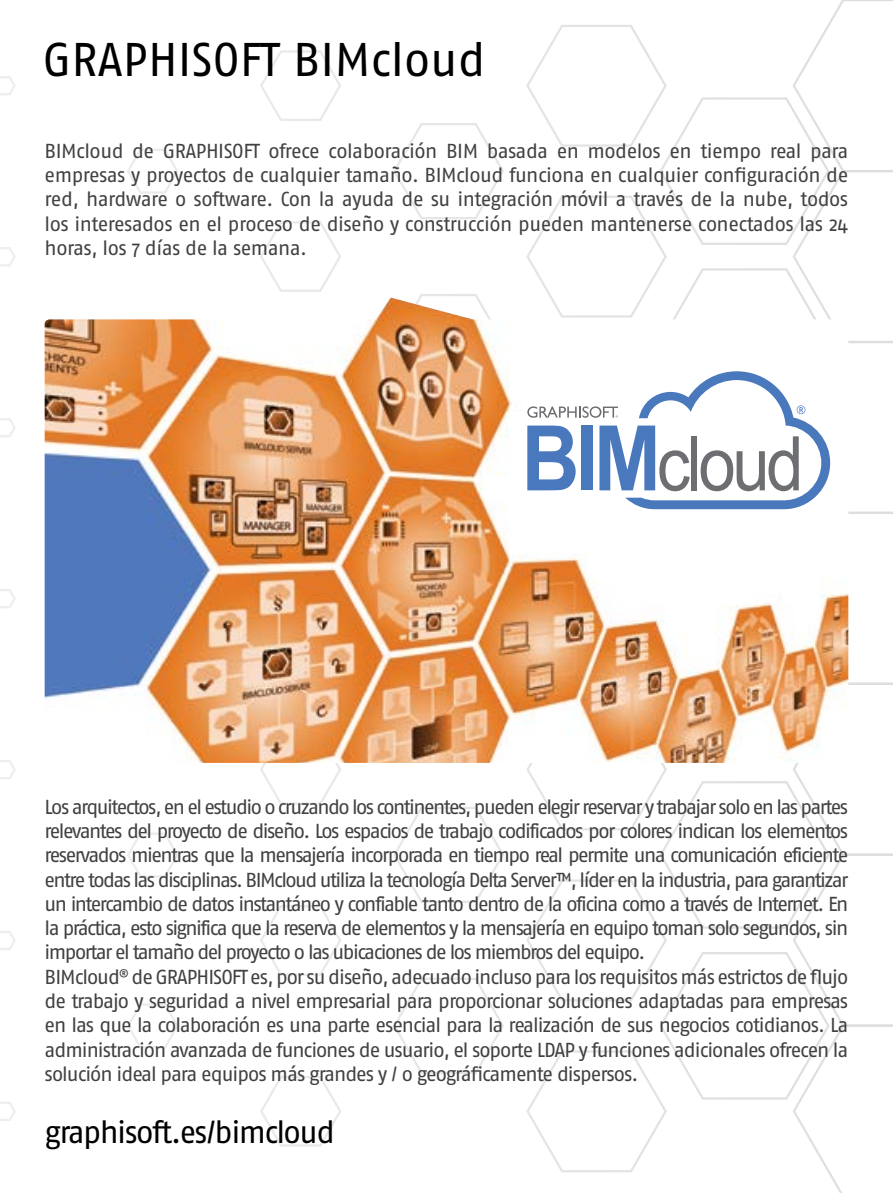
<style>
.page{position:relative;width:893px;height:1193px;background:#fff}
.page>*{position:absolute;margin:0;border:0;box-sizing:border-box;transform-origin:0 0}
.t1{font:47.25px "Fago Normal";color:#000}
.t2{font:31.5px "Fago Normal";letter-spacing:-.05em;color:#000}
.t3{font:20.25px/24.3px "Fago Normal";letter-spacing:-.075em;color:#414042;text-align:justify}
</style>
<div class="page">
<img style="left:45px;top:297px;width:803px;height:466px">
<svg style="left:527px;top:371px;width:303px;height:138px"></svg>
<h1 class="t1" style="left:42px;top:33px;width:445px">GRAPHISOFT BIMcloud</h1>
<p class="t3" style="left:45px;top:138px;width:805px">BIMcloud de GRAPHISOFT ofrece colaboración BIM basada en modelos en tiempo real para empresas y proyectos de cualquier tamaño. BIMcloud funciona en cualquier configuración de red, hardware o software. Con la ayuda de su integración móvil a través de la nube, todos los interesados en el proceso de diseño y construcción pueden mantenerse conectados las 24 horas, los 7 días de la semana.</p>
<p class="t3" style="left:45px;top:794px;width:805px;text-align:left">Los arquitectos, en el estudio o cruzando los continentes, pueden elegir reservar y trabajar solo en las partes relevantes del proyecto de diseño. Los espacios de trabajo codificados por colores indican los elementos reservados mientras que la mensajería incorporada en tiempo real permite una comunicación eficiente entre todas las disciplinas. BIMcloud utiliza la tecnología Delta Server™, líder en la industria, para garantizar un intercambio de datos instantáneo y confiable tanto dentro de la oficina como a través de Internet. En la práctica, esto significa que la reserva de elementos y la mensajería en equipo toman solo segundos, sin importar el tamaño del proyecto o las ubicaciones de los miembros del equipo.<br>BIMcloud<sup>®</sup> de GRAPHISOFT es, por su diseño, adecuado incluso para los requisitos más estrictos de flujo de trabajo y seguridad a nivel empresarial para proporcionar soluciones adaptadas para empresas en las que la colaboración es una parte esencial para la realización de sus negocios cotidianos. La administración avanzada de funciones de usuario, el soporte LDAP y funciones adicionales ofrecen la solución ideal para equipos más grandes y / o geográficamente dispersos.</p>
<h2 class="t2" style="left:45px;top:1114px;width:292px">graphisoft.es/bimcloud</h2>
</div>
